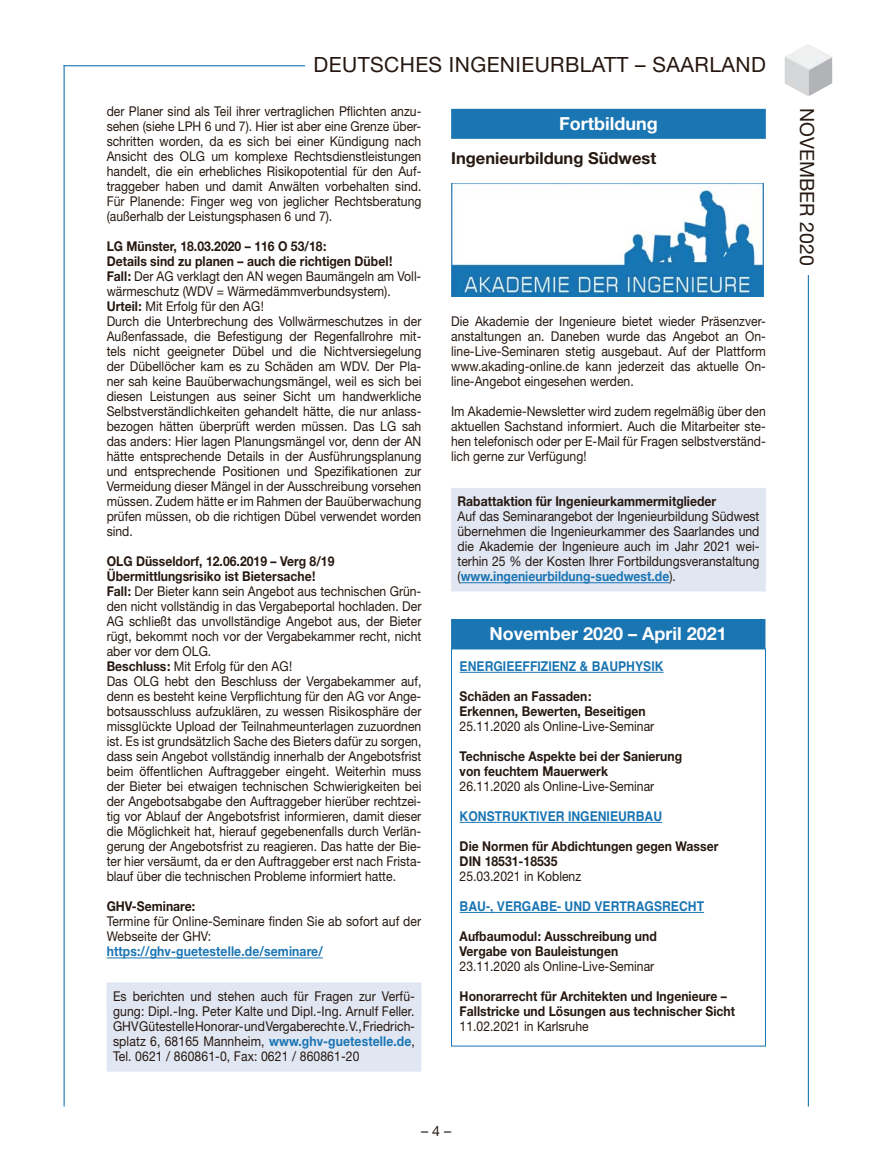
<style>
.page{position:relative;width:872px;height:1171px;background:#fff}
.page>*{position:absolute;margin:0;border:0;box-sizing:border-box;transform-origin:0 0}
.t1{font:21px "Helvetica Neue LT Std";letter-spacing:.02em;color:#261810}
.t2{font:19.5px "Helvetica Neue";color:#261810}
.t3{font:700 18px "Helvetica Neue";color:#fff}
.t4{font:700 16.5px "Helvetica Neue";color:#261810}
.t5{font:14.25px "Helvetica Neue LT Std";color:#261810}
.t6{font:13.5px/15px "Helvetica Neue LT Std";color:#261810;text-align:justify;scale:.9 1}
.t7{font:700 13.5px/15px "Helvetica Neue";color:#261810;scale:.9 1}
.t8{font:700 13.5px "Helvetica";color:#1a75b3;scale:.9 1}
.t9{font:700 13.5px "Helvetica Neue";color:#1a75b3;scale:.9 1}
.s1{font-family:"Helvetica Neue";font-weight:700}
.s2{font-family:"Helvetica Neue";font-weight:700;color:#1a75b3}
.s3{font-family:"Helvetica Neue LT Std";font-weight:400;color:#261810}
</style>
<div class="page">
<hr style="left:808px;top:224px;width:1px;height:882px;background:#1a75b3">
<hr style="left:64px;top:65px;width:1px;height:1041px;background:#1a75b3">
<hr style="left:64px;top:65px;width:241px;height:1px;background:#1a75b3">
<div style="left:798px;top:108px;width:23px;height:166px;background:#fff"></div>
<img style="left:784px;top:45px;width:48px;height:51px">
<div style="left:451px;top:648px;width:315px;height:398px;border:1px solid #1a75b3"></div>
<hr style="left:107px;top:957px;width:216px;height:1px;background:#1a75b3">
<div style="left:107px;top:982px;width:314px;height:30px;background:#e0e6f2"></div>
<div style="left:107px;top:989px;width:314px;height:82px;background:#e0e6f2"></div>
<div style="left:451px;top:109px;width:315px;height:30px;background:#1a75b3"></div>
<div style="left:451px;top:488px;width:315px;height:21px;background:#e0e6f2"></div>
<div style="left:451px;top:509px;width:315px;height:82px;background:#e0e6f2"></div>
<hr style="left:461px;top:582px;width:208px;height:1px;background:#1a75b3">
<hr style="left:460px;top:672px;width:203px;height:1px;background:#1a75b3">
<hr style="left:460px;top:822px;width:202px;height:1px;background:#1a75b3">
<hr style="left:460px;top:912px;width:244px;height:1px;background:#1a75b3">
<img style="left:452px;top:183px;width:311px;height:113px">
<div style="left:451px;top:619px;width:314px;height:30px;background:#1a75b3"></div>
<h1 class="t1" style="left:314px;top:57px;width:454px">DEUTSCHES INGENIEURBLATT – SAARLAND</h1>
<p class="t6" style="left:107px;top:105px;width:351px">der Planer sind als Teil ihrer vertraglichen Pflichten anzu&shy;sehen (siehe LPH 6 und 7). Hier ist aber eine Grenze über&shy;schritten worden, da es sich bei einer Kündigung nach Ansicht des OLG um komplexe Rechtsdienstleistungen handelt, die ein erhebliches Risikopotential für den Auf&shy;traggeber haben und damit Anwälten vorbehalten sind.<br>Für Planende : Finger weg von jeglicher Rechtsberatung (außerhalb der Leistungsphasen 6 und 7).</p>
<p class="t7" style="left:107px;top:240px;width:319px">LG Münster, 18.03.2020 – 116 O 53/18 :<br>Details sind zu planen – auch die richtigen Dübel !</p>
<p class="t6" style="left:107px;top:270px;width:351px;text-align:left"><span class="s1">Fall :</span> Der AG verklagt den AN wegen Baumängeln am Voll&shy;wärmeschutz (WDV = Wärmedämmverbundsystem).<br><span class="s1">Urteil :</span> Mit Erfolg für den AG !<br>Durch die Unterbrechung des Vollwärmeschutzes in der Außenfassade, die Befestigung der Regenfallrohre mit&shy;tels nicht geeigneter Dübel und die Nichtversiegelung der Dübellöcher kam es zu Schäden am WDV. Der Pla&shy;ner sah keine Bauüberwachungsmängel, weil es sich bei diesen Leistungen aus seiner Sicht um handwerkliche Selbstverständlichkeiten gehandelt hätte, die nur anlass&shy;bezogen hätten überprüft werden müssen. Das LG sah das anders : Hier lagen Planungsmängel vor, denn der AN hätte entsprechende Details in der Ausführungsplanung und entsprechende Positionen und Spezifikationen zur Vermeidung dieser Mängel in der Ausschreibung vorsehen müssen. Zudem hätte er im Rahmen der Bauüberwachung prüfen müssen, ob die richtigen Dübel verwendet worden sind.</p>
<p class="t7" style="left:107px;top:555px;width:255px">OLG Düsseldorf, 12.06.2019 – Verg 8/19<br>Übermittlungsrisiko ist Bietersache !</p>
<p class="t6" style="left:107px;top:585px;width:351px;text-align:left"><span class="s1">Fall :</span> Der Bieter kann sein Angebot aus technischen Grün&shy;den nicht vollständig in das Vergabeportal hochladen. Der AG schließt das unvollständige Angebot aus, der Bieter rügt, bekommt noch vor der Vergabekammer recht, nicht aber vor dem OLG.<br><span class="s1">Beschluss :</span> Mit Erfolg für den AG !<br>Das OLG hebt den Beschluss der Vergabekammer auf, denn es besteht keine Verpflichtung für den AG vor Ange&shy;botsausschluss aufzuklären, zu wessen Risikosphäre der missglückte Upload der Teilnahmeunterlagen zuzuordnen ist. Es ist grundsätzlich Sache des Bieters dafür zu sorgen, dass sein Angebot vollständig innerhalb der Angebotsfrist beim öffentlichen Auftraggeber eingeht. Weiterhin muss der Bieter bei etwaigen technischen Schwierigkeiten bei der Angebotsabgabe den Auftraggeber hierüber rechtzei&shy;tig vor Ablauf der Angebotsfrist informieren, damit dieser die Möglichkeit hat, hierauf gegebenenfalls durch Verlän&shy;gerung der Angebotsfrist zu reagieren. Das hatte der Bie&shy;ter hier versäumt, da er den Auftraggeber erst nach Frista&shy;blauf über die technischen Probleme informiert hatte.</p>
<p class="t7" style="left:107px;top:900px;width:100px">GHV-Seminare:</p>
<p class="t6" style="left:107px;top:915px;width:351px">Termine für Online-Seminare finden Sie ab sofort auf der<br>Webseite der GHV:</p>
<p class="t9" style="left:107px;top:946px;width:242px">https://ghv-guetestelle.de/seminare/</p>
<p class="t6" style="left:113px;top:990px;width:337px">Es berichten und stehen auch für Fragen zur Verfü&shy;gung: Dipl.-Ing. Peter Kalte und Dipl.-Ing. Arnulf Feller.<br>GHV Gütestelle Honorar- und Vergaberecht e. V., Friedrich&shy;splatz 6, 68165 Mannheim, <span class="s2">www.ghv-guetestelle.de</span>, Tel. 0621 / 860861-0, Fax: 0621 / 860861-20</p>
<h3 class="t3" style="left:559px;top:117px;width:100px">Fortbildung</h3>
<p class="t4" style="left:451px;top:152px;width:206px">Ingenieurbildung Südwest</p>
<p class="t6" style="left:451px;top:315px;width:351px">Die Akademie der Ingenieure bietet wieder Präsenzver&shy;anstaltungen an. Daneben wurde das Angebot an On&shy;line-Live-Seminaren stetig ausgebaut. Auf der Plattform www.akading-online.de kann jederzeit das aktuelle On&shy;line-Angebot eingesehen werden.</p>
<p class="t6" style="left:451px;top:405px;width:351px">Im Akademie-Newsletter wird zudem regelmäßig über den aktuellen Sachstand informiert. Auch die Mitarbeiter ste&shy;hen telefonisch oder per E-Mail für Fragen selbstverständ&shy;lich gerne zur Verfügung!</p>
<p class="t7" style="left:457px;top:495px;width:289px">Rabattaktion für Ingenieurkammermitglieder</p>
<p class="t6" style="left:457px;top:510px;width:337px">Auf das Seminarangebot der Ingenieurbildung Südwest übernehmen die Ingenieurkammer des Saarlandes und die Akademie der Ingenieure auch im Jahr 2021 wei&shy;terhin 25 % der Kosten Ihrer Fortbildungsveranstaltung</p>
<p class="t9" style="left:457px;top:571px;width:244px"><span class="s3">(</span>www.ingenieurbildung-suedwest.de<span class="s3">).</span></p>
<h3 class="t3" style="left:489px;top:627px;width:239px">November 2020 – April 2021</h3>
<p class="t8" style="left:460px;top:661px;width:228px">ENERGIEEFFIZIENZ &amp; BAUPHYSIK</p>
<p class="t7" style="left:460px;top:690px;width:208px">Schäden an Fassaden :<br>Erkennen, Bewerten, Beseitigen</p>
<p class="t6" style="left:460px;top:720px;width:218px">25.11.2020 als Online-Live-Seminar</p>
<p class="t7" style="left:460px;top:750px;width:249px">Technische Aspekte bei der Sanierung von feuchtem Mauerwerk</p>
<p class="t6" style="left:460px;top:780px;width:218px">26.11.2020 als Online-Live-Seminar</p>
<p class="t8" style="left:460px;top:811px;width:226px">KONSTRUKTIVER INGENIEURBAU</p>
<p class="t7" style="left:460px;top:840px;width:289px">Die Normen für Abdichtungen gegen Wasser<br>DIN 18531-18535</p>
<p class="t6" style="left:460px;top:870px;width:137px">25.03.2021 in Koblenz</p>
<p class="t8" style="left:460px;top:901px;width:273px">BAU-, VERGABE- UND VERTRAGSRECHT</p>
<p class="t7" style="left:460px;top:930px;width:221px">Aufbaumodul : Ausschreibung und<br>Vergabe von Bauleistungen</p>
<p class="t6" style="left:460px;top:960px;width:218px">23.11.2020 als Online-Live-Seminar</p>
<p class="t7" style="left:460px;top:990px;width:307px">Honorarrecht für Architekten und Ingenieure –<br>Fallstricke und Lösungen aus technischer Sicht</p>
<p class="t6" style="left:460px;top:1020px;width:145px">11.02.2021 in Karlsruhe</p>
<p class="t5" style="left:421px;top:1125px;width:32px">– 4 –</p>
<h2 class="t2" style="left:819px;top:108px;width:159px;rotate:90deg">NOVEMBER 2020</h2>
</div>
